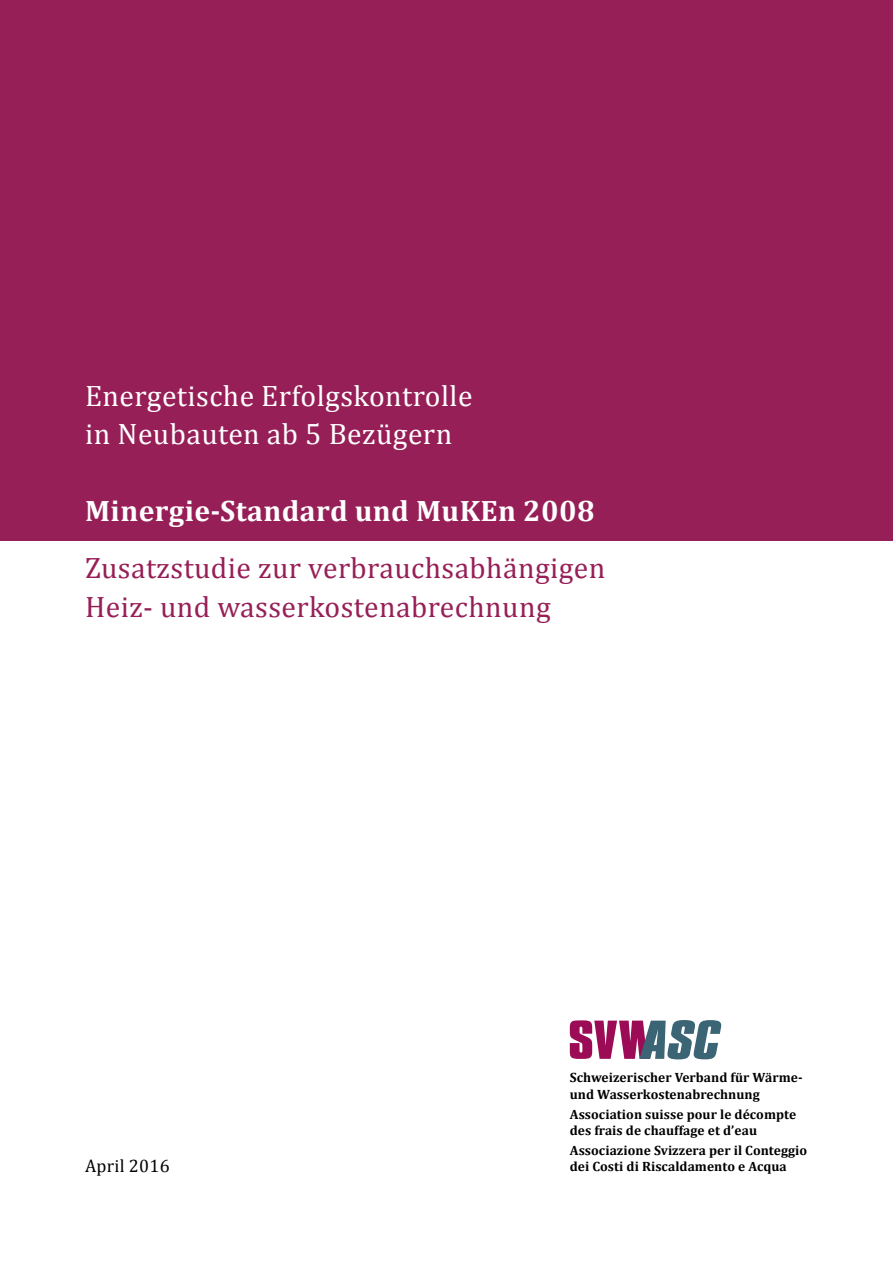
<style>
.page{position:relative;width:893px;height:1263px;background:#fff}
.page>*{position:absolute;margin:0;border:0;box-sizing:border-box;transform-origin:0 0}
.t1{font:29.7px/38.2px "Cambria";letter-spacing:.015em;color:#971f57}
.t2{font:29.7px/38.2px "Cambria";letter-spacing:.015em;color:#fff}
.t3{font:700 29.7px "Cambria";letter-spacing:.015em;color:#fff}
.t4{font:18px "Cambria";letter-spacing:.015em;color:#000}
.t5{font:700 13.5px/16.5px "Cambria";letter-spacing:.005em;color:#000}
</style>
<div class="page">
<svg style="left:570px;top:1020px;width:151px;height:39px"></svg>
<div style="left:0;top:0;width:893px;height:540px;background:#971f57"></div>
<h1 class="t2" style="left:85px;top:377px;width:389px">Energetische Erfolgskontrolle in Neubauten ab 5 Bezügern</h1>
<h1 class="t3" style="left:85px;top:490px;width:511px">Minergie-Standard und MuKEn 2008</h1>
<h1 class="t1" style="left:85px;top:549px;width:522px">Zusatzstudie zur verbrauchsabhängigen<br>Heiz- und wasserkostenabrechnung</h1>
<h2 class="t4" style="left:85px;top:1155px;width:86px">April 2016</h2>
<p class="t5" style="left:570px;top:1069px;width:234px">Schweizerischer Verband für Wärme&shy;und Wasserkostenabrechnung</p>
<p class="t5" style="left:570px;top:1105px;width:228px">Association suisse pour le décompte des frais de chauffage et d’eau</p>
<p class="t5" style="left:570px;top:1141px;width:239px">Associazione Svizzera per il Conteggio dei Costi di Riscaldamento e Acqua</p>
</div>
